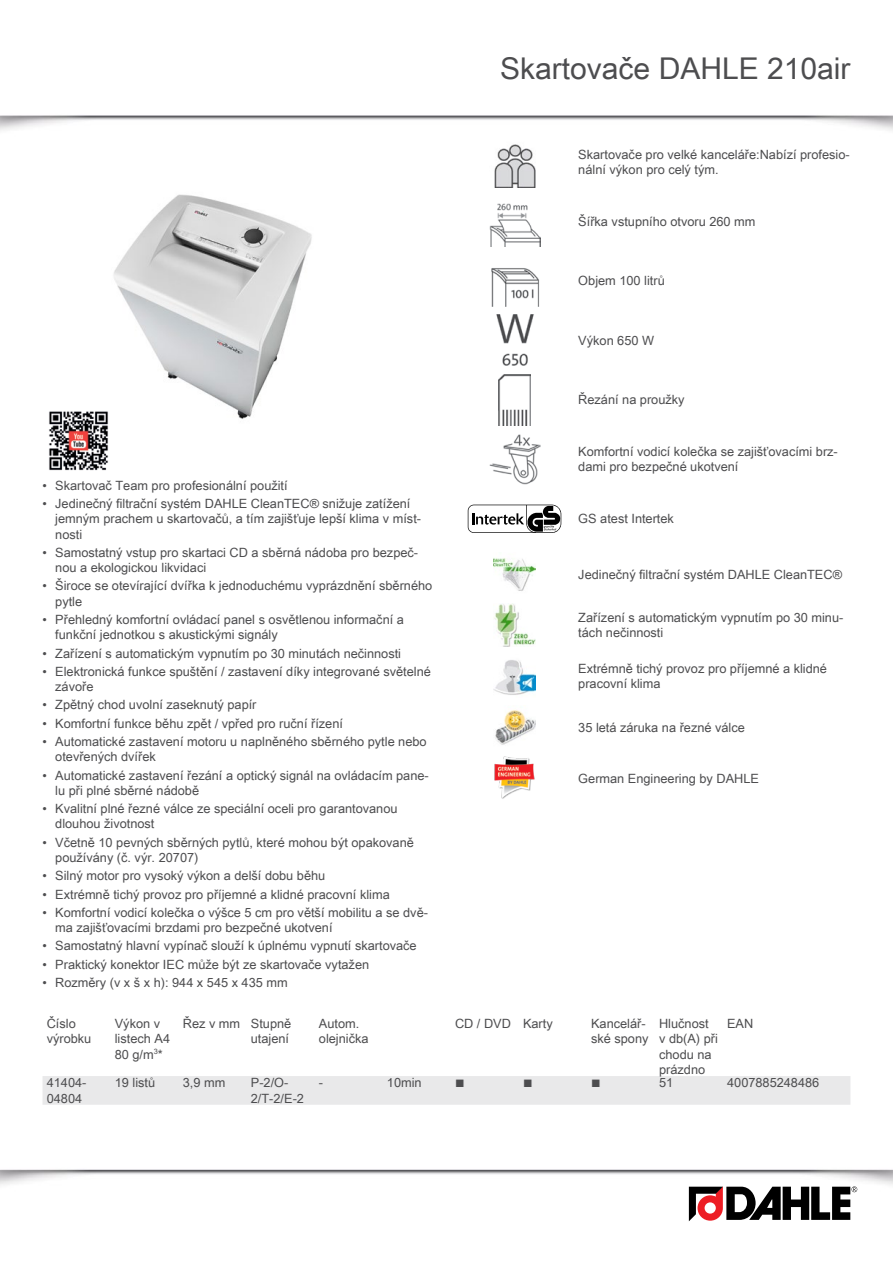
<style>
.page{position:relative;width:893px;height:1263px;background:#fff}
.page>*{position:absolute;margin:0;border:0;box-sizing:border-box;transform-origin:0 0}
.overline_dah{font:30px "Arial Unicode MS";color:#4d4d4f}
.fliesstext_dah{font:12.75px/15.3px "Arial Unicode MS";color:#4d4d4f}
.tabelle_ueberschrift{font:12.75px/15.3px "Arial Unicode MS";color:#4d4d4f}
.tabelle_dah{font:12.75px/15.3px "Arial Unicode MS";color:#4d4d4f}
.tabelle_dah-2{font:12.75px "Wingdings";color:#4d4d4f}
</style>
<div class="page">
<img style="left:0;top:115px;width:893px;height:16px">
<img style="left:0;top:1169px;width:893px;height:47px">
<svg style="left:689px;top:1186px;width:168px;height:35px"></svg>
<img style="left:114px;top:194px;width:198px;height:225px">
<img style="left:49px;top:411px;width:59px;height:60px">
<img style="left:494px;top:144px;width:42px;height:43px">
<img style="left:489px;top:203px;width:51px;height:44px">
<img style="left:491px;top:268px;width:48px;height:38px">
<img style="left:496px;top:315px;width:38px;height:51px">
<img style="left:499px;top:374px;width:31px;height:51px">
<img style="left:489px;top:434px;width:51px;height:51px">
<svg style="left:468px;top:505px;width:93px;height:28px"></svg>
<img style="left:493px;top:558px;width:43px;height:33px">
<img style="left:494px;top:604px;width:42px;height:42px">
<img style="left:493px;top:660px;width:43px;height:35px">
<img style="left:495px;top:710px;width:41px;height:35px">
<img style="left:494px;top:757px;width:41px;height:42px">
<div style="left:43px;top:1076px;width:807px;height:29px;background:#e9e9ea"></div>
<p class="overline_dah" style="left:500px;top:47px;width:352px">Skartovače DAHLE 210air</p>
<p class="fliesstext_dah" style="left:578px;top:146px;width:273px">Skartovače pro velké kanceláře:Nabízí profesio&shy;nální výkon pro celý tým.</p>
<p class="fliesstext_dah" style="left:578px;top:213px;width:179px">Šířka vstupního otvoru 260 mm</p>
<p class="fliesstext_dah" style="left:578px;top:273px;width:88px">Objem 100 litrů</p>
<p class="fliesstext_dah" style="left:43px;top:477px;width:247px">• Skartovač Team pro profesionální použití</p>
<p class="fliesstext_dah" style="left:55px;top:495px;width:367px;text-indent:-13px">• Jedinečný filtrační systém DAHLE CleanTEC® snižuje zatížení jemným prachem u skartovačů, a tím zajišťuje lepší klima v míst&shy;nosti</p>
<p class="fliesstext_dah" style="left:55px;top:544px;width:364px;text-indent:-13px">• Samostatný vstup pro skartaci CD a sběrná nádoba pro bezpeč&shy;nou a ekologickou likvidaci</p>
<p class="fliesstext_dah" style="left:55px;top:578px;width:379px;text-indent:-13px">• Široce se otevírající dvířka k jednoduchému vyprázdnění sběrného pytle</p>
<p class="fliesstext_dah" style="left:55px;top:611px;width:350px;text-indent:-13px">• Přehledný komfortní ovládací panel s osvětlenou informační a funkční jednotkou s akustickými signály</p>
<p class="fliesstext_dah" style="left:43px;top:645px;width:360px">• Zařízení s automatickým vypnutím po 30 minutách nečinnosti</p>
<p class="fliesstext_dah" style="left:55px;top:663px;width:377px;text-indent:-13px">• Elektronická funkce spuštění / zastavení díky integrované světelné závoře</p>
<p class="fliesstext_dah" style="left:43px;top:697px;width:216px">• Zpětný chod uvolní zaseknutý papír</p>
<p class="fliesstext_dah" style="left:43px;top:715px;width:302px">• Komfortní funkce běhu zpět / vpřed pro ruční řízení</p>
<p class="fliesstext_dah" style="left:55px;top:733px;width:373px;text-indent:-13px">• Automatické zastavení motoru u naplněného sběrného pytle nebo otevřených dvířek</p>
<p class="fliesstext_dah" style="left:55px;top:767px;width:375px;text-indent:-13px">• Automatické zastavení řezání a optický signál na ovládacím pane&shy;lu při plné sběrné nádobě</p>
<p class="fliesstext_dah" style="left:55px;top:801px;width:344px;text-indent:-13px">• Kvalitní plné řezné válce ze speciální oceli pro garantovanou dlouhou životnost</p>
<p class="fliesstext_dah" style="left:55px;top:834px;width:360px;text-indent:-13px">• Včetně 10 pevných sběrných pytlů, které mohou být opakovaně používány (č. výr. 20707)</p>
<p class="fliesstext_dah" style="left:43px;top:868px;width:284px">• Silný motor pro vysoký výkon a delší dobu běhu</p>
<p class="fliesstext_dah" style="left:43px;top:886px;width:349px">• Extrémně tichý provoz pro příjemné a klidné pracovní klima</p>
<p class="fliesstext_dah" style="left:55px;top:904px;width:374px;text-indent:-13px">• Komfortní vodicí kolečka o výšce 5 cm pro větší mobilitu a se dvě&shy;ma zajišťovacími brzdami pro bezpečné ukotvení</p>
<p class="fliesstext_dah" style="left:43px;top:938px;width:376px">• Samostatný hlavní vypínač slouží k úplnému vypnutí skartovače</p>
<p class="fliesstext_dah" style="left:43px;top:956px;width:328px">• Praktický konektor IEC může být ze skartovače vytažen</p>
<p class="fliesstext_dah" style="left:43px;top:974px;width:247px">• Rozměry (v x š x h): 944 x 545 x 435 mm</p>
<p class="fliesstext_dah" style="left:578px;top:332px;width:77px">Výkon 650 W</p>
<p class="fliesstext_dah" style="left:578px;top:392px;width:108px">Řezání na proužky</p>
<p class="fliesstext_dah" style="left:578px;top:444px;width:261px">Komfortní vodicí kolečka se zajišťovacími brz&shy;dami pro bezpečné ukotvení</p>
<p class="fliesstext_dah" style="left:578px;top:511px;width:97px">GS atest Intertek</p>
<p class="fliesstext_dah" style="left:578px;top:566px;width:265px">Jedinečný filtrační systém DAHLE CleanTEC®</p>
<p class="fliesstext_dah" style="left:578px;top:610px;width:267px">Zařízení s automatickým vypnutím po 30 minu&shy;tách nečinnosti</p>
<p class="fliesstext_dah" style="left:578px;top:661px;width:250px">Extrémně tichý provoz pro příjemné a klidné pracovní klima</p>
<p class="fliesstext_dah" style="left:578px;top:719px;width:168px">35 letá záruka na řezné válce</p>
<p class="fliesstext_dah" style="left:578px;top:770px;width:182px">German Engineering by DAHLE</p>
<p class="tabelle_ueberschrift" style="left:47px;top:1015px;width:46px">Číslo výrobku</p>
<p class="tabelle_ueberschrift" style="left:115px;top:1015px;width:57px">Výkon v listech A4<br>80 g/m<sup>3</sup>*</p>
<p class="tabelle_ueberschrift" style="left:183px;top:1015px;width:59px">Řez v mm</p>
<p class="tabelle_ueberschrift" style="left:251px;top:1015px;width:42px">Stupně utajení</p>
<p class="tabelle_ueberschrift" style="left:319px;top:1015px;width:51px">Autom. olejnička</p>
<p class="tabelle_ueberschrift" style="left:455px;top:1015px;width:57px">CD / DVD</p>
<p class="tabelle_ueberschrift" style="left:523px;top:1015px;width:31px">Karty</p>
<p class="tabelle_ueberschrift" style="left:591px;top:1015px;width:59px">Kancelář&shy;ské spony</p>
<p class="tabelle_ueberschrift" style="left:659px;top:1015px;width:60px">Hlučnost v db(A) při chodu na prázdno</p>
<p class="tabelle_ueberschrift" style="left:727px;top:1015px;width:28px">EAN</p>
<p class="tabelle_ueberschrift" style="left:47px;top:1075px;width:41px">41404-<br>04804</p>
<p class="tabelle_dah" style="left:115px;top:1075px;width:42px">19 listů</p>
<p class="tabelle_dah" style="left:183px;top:1075px;width:44px">3,9 mm</p>
<p class="tabelle_dah" style="left:251px;top:1075px;width:55px">P-2/O-<br>2/T-2/E-2</p>
<p class="tabelle_dah" style="left:319px;top:1075px;width:6px">-</p>
<p class="tabelle_dah" style="left:387px;top:1075px;width:36px">10min</p>
<p class="tabelle_dah-2" style="left:455px;top:1076px;width:11px">■</p>
<p class="tabelle_dah-2" style="left:523px;top:1076px;width:11px">■</p>
<p class="tabelle_dah-2" style="left:591px;top:1076px;width:11px">■</p>
<p class="tabelle_dah" style="left:659px;top:1075px;width:16px">51</p>
<p class="tabelle_dah" style="left:727px;top:1075px;width:94px">4007885248486</p>
</div>
